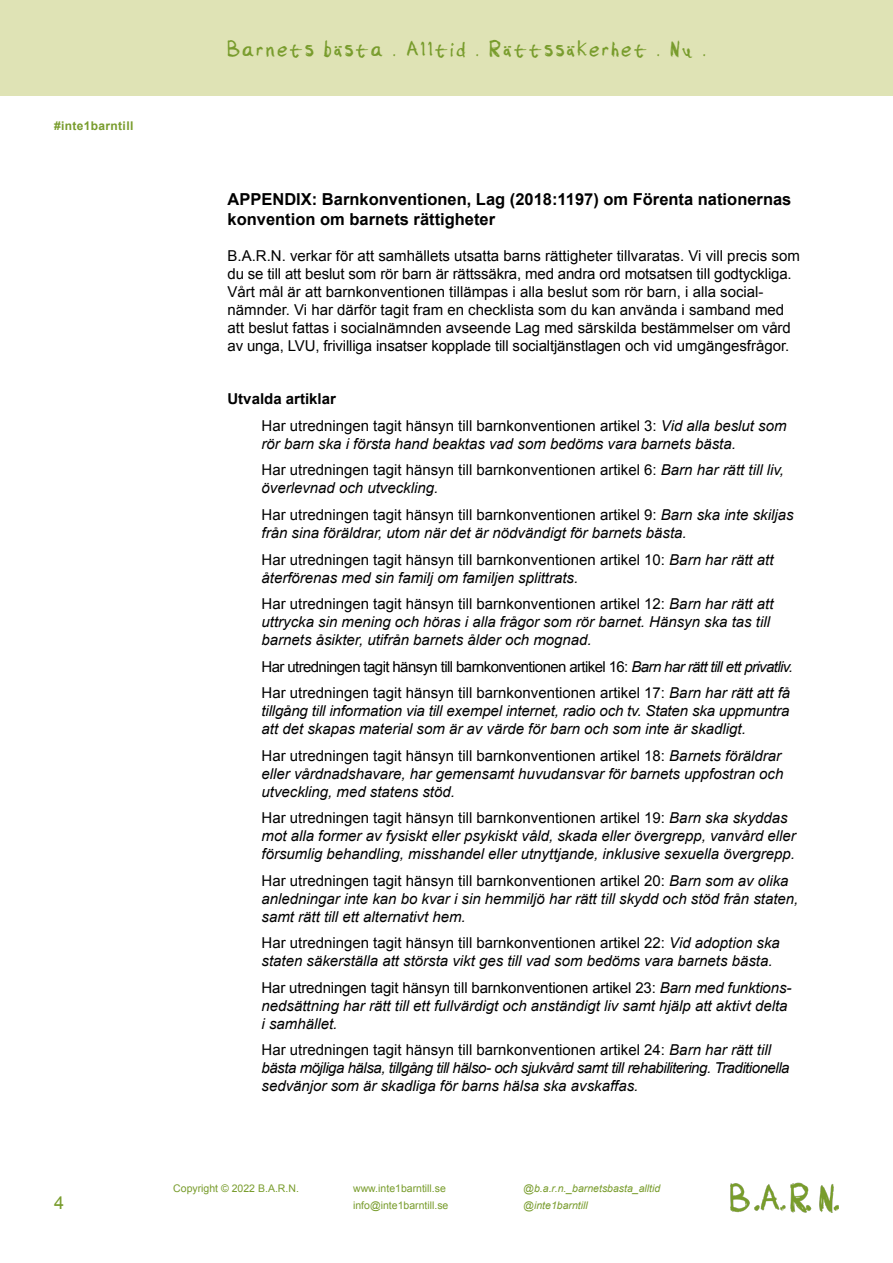
<style>
.page{position:relative;width:893px;height:1263px;background:#fff}
.page>*{position:absolute;margin:0;border:0;box-sizing:border-box;transform-origin:0 0}
.t1{font:21px "Sketchy";letter-spacing:.12em;color:#789c2c}
.t2{font:18px "Arial";color:#789c2c}
.t3{font:700 16.5px/19.8px "Arial";color:#000}
.t4{font:italic 15px/18px "Arial";color:#000}
.t5{font:15px/18px "Arial";color:#000}
.t6{font:italic 15px/18px "Arial";letter-spacing:-.03em;color:#000}
.t7{font:15px/26.5px "Arial";letter-spacing:-.02em;color:#000}
.t8{font:700 12px "Arial";letter-spacing:.03em;color:#789c2c}
.t9{font:10.5px/16.5px "Arial";color:#789c2c}
.t10{font:italic 10.5px/16.5px "Arial";color:#789c2c}
.s1{font-weight:700}
.s2{font-style:italic}
.s3{font-style:normal}
</style>
<div class="page">
<img style="left:730px;top:1182px;width:109px;height:30px">
<div style="left:0;top:0;width:893px;height:96px;background:#dfe3b5"></div>
<p class="t8" style="left:54px;top:118px;width:81px">#inte1barntill</p>
<h1 class="t1" style="left:227px;top:39px;width:480px">Barnets bästa . Alltid . Rättssäkerhet . Nu .</h1>
<p class="t3" style="left:227px;top:190px;width:565px">APPENDIX: Barnkonventionen, Lag (2018:1197) om Förenta nationernas konvention om barnets rättigheter</p>
<p class="t5" style="left:227px;top:247px;width:574px">B.A.R.N. verkar för att samhällets utsatta barns rättigheter tillvaratas. Vi vill precis som du se till att beslut som rör barn är rättssäkra, med andra ord motsatsen till godtyckliga.<br>Vårt mål är att barnkonventionen tillämpas i alla beslut som rör barn, i alla social&shy;nämnder. Vi har därför tagit fram en checklista som du kan använda i samband med att beslut fattas i socialnämnden avseende Lag med särskilda bestämmelser om vård av unga, LVU, frivilliga insatser kopplade till socialtjänstlagen och vid umgängesfrågor.</p>
<p class="t5" style="left:262px;top:386px;width:527px;line-height:26.5px;text-indent:-34px"><span class="s1">Utvalda artiklar<br></span>Har utredningen tagit hänsyn till barnkonventionen artikel 3: <span class="s2">Vid alla beslut som</span></p>
<p class="t4" style="left:262px;top:431px;width:524px;line-height:26.5px">rör barn ska i första hand beaktas vad som bedöms vara barnets bästa.<br><span class="s3">Har utredningen tagit hänsyn till barnkonventionen artikel 6:</span> Barn har rätt till liv,</p>
<p class="t5" style="left:262px;top:475px;width:533px;line-height:26.5px"><span class="s2">överlevnad och utveckling.<br></span>Har utredningen tagit hänsyn till barnkonventionen artikel 9: <span class="s2">Barn ska inte skiljas</span></p>
<p class="t4" style="left:262px;top:520px;width:513px;line-height:26.5px">från sina föräldrar, utom när det är nödvändigt för barnets bästa.<br><span class="s3">Har utredningen tagit hänsyn till barnkonventionen artikel 10:</span> Barn har rätt att</p>
<p class="t4" style="left:262px;top:564px;width:513px;line-height:26.5px">återförenas med sin familj om familjen splittrats.<br><span class="s3">Har utredningen tagit hänsyn till barnkonventionen artikel 12:</span> Barn har rätt att</p>
<p class="t4" style="left:262px;top:613px;width:510px">uttrycka sin mening och höras i alla frågor som rör barnet. Hänsyn ska tas till barnets åsikter, utifrån barnets ålder och mognad.</p>
<p class="t7" style="left:262px;top:653px;width:533px">Har utredningen tagit hänsyn till barnkonventionen artikel 16: <span class="s2">Barn har rätt till ett privatliv.<br></span>Har utredningen tagit hänsyn till barnkonventionen artikel 17: <span class="s2">Barn har rätt att få</span></p>
<p class="t4" style="left:262px;top:702px;width:529px">tillgång till information via till exempel internet, radio och tv. Staten ska uppmuntra att det skapas material som är av värde för barn och som inte är skadligt.</p>
<p class="t4" style="left:262px;top:746px;width:523px"><span class="s3">Har utredningen tagit hänsyn till barnkonventionen artikel 18:</span> Barnets föräldrar eller vårdnadshavare, har gemensamt huvudansvar för barnets uppfostran och utveckling, med statens stöd.</p>
<p class="t4" style="left:262px;top:809px;width:536px"><span class="s3">Har utredningen tagit hänsyn till barnkonventionen artikel 19:</span> Barn ska skyddas mot alla former av fysiskt eller psykiskt våld, skada eller övergrepp, vanvård eller försumlig behandling, misshandel eller utnyttjande, inklusive sexuella övergrepp.</p>
<p class="t4" style="left:262px;top:871px;width:538px"><span class="s3">Har utredningen tagit hänsyn till barnkonventionen artikel 20:</span> Barn som av olika anledningar inte kan bo kvar i sin hemmiljö har rätt till skydd och stöd från staten, samt rätt till ett alternativt hem.</p>
<p class="t4" style="left:262px;top:934px;width:520px"><span class="s3">Har utredningen tagit hänsyn till barnkonventionen artikel 22:</span> Vid adoption ska staten säkerställa att största vikt ges till vad som bedöms vara barnets bästa.</p>
<p class="t4" style="left:262px;top:978px;width:531px"><span class="s3">Har utredningen tagit hänsyn till barnkonventionen artikel 23:</span> Barn med funktions&shy;nedsättning har rätt till ett fullvärdigt och anständigt liv samt hjälp att aktivt delta i samhället.</p>
<p class="t6" style="left:262px;top:1041px;width:530px"><span class="s3">Har utredningen tagit hänsyn till barnkonventionen artikel 24:</span> Barn har rätt till bästa möjliga hälsa, tillgång till hälso- och sjukvård samt till rehabilitering. Traditionella sedvänjor som är skadliga för barns hälsa ska avskaffas.</p>
<p class="t9" style="left:173px;top:1180px;width:127px">Copyright © 2022 B.A.R.N.</p>
<p class="t2" style="left:54px;top:1191px;width:12px">4</p>
<p class="t10" style="left:523px;top:1180px;width:138px">@b.a.r.n._barnetsbasta_alltid @inte1barntill</p>
<p class="t9" style="left:353px;top:1180px;width:97px">www.inte1barntill.se info@inte1barntill.se</p>
</div>
